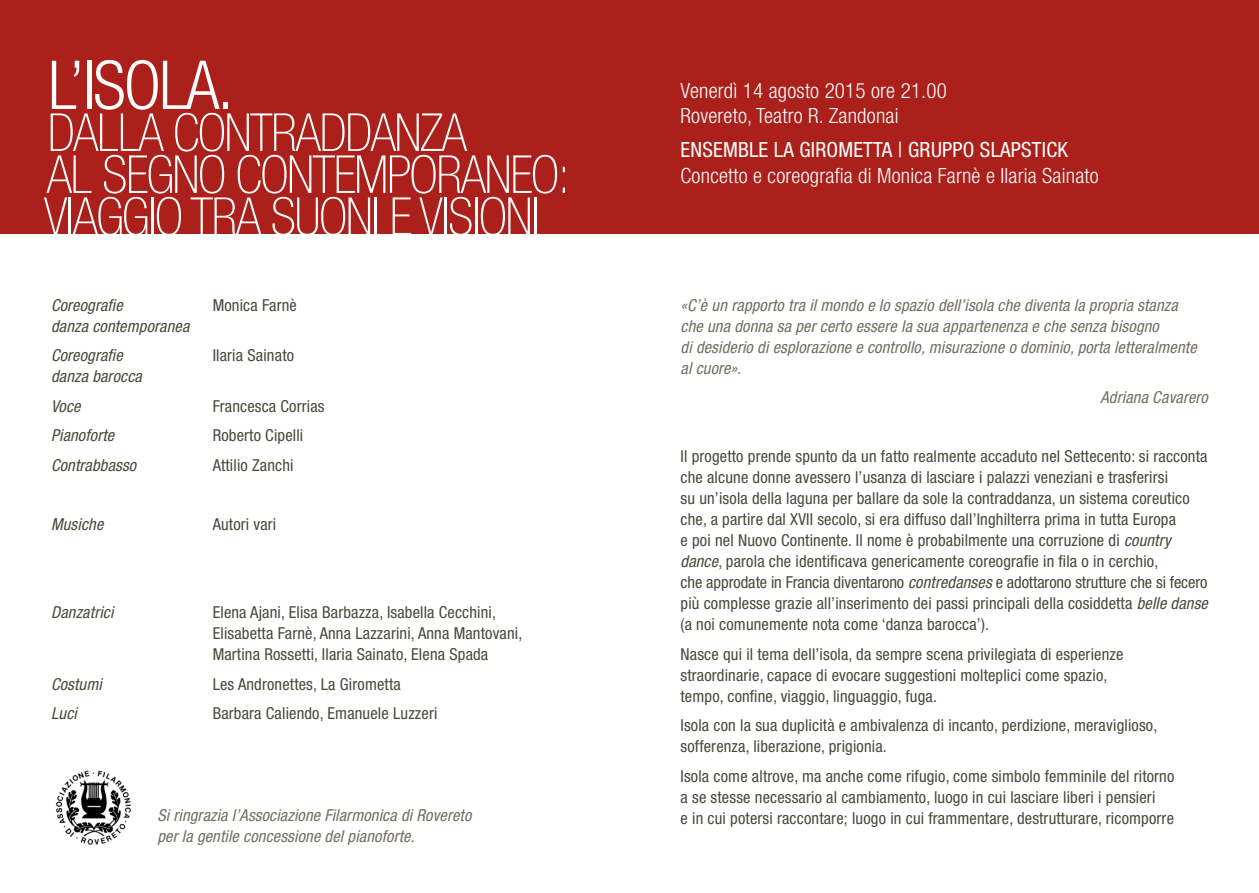
<style>
.page{position:relative;width:1259px;height:893px;background:#fff}
.page>*{position:absolute;margin:0;border:0;box-sizing:border-box;transform-origin:0 0}
.t1{font:300 condensed 67.5px "Helvetica Neue";letter-spacing:-.03em;color:#fff}
.t2{font:100 condensed 52.5px/42px "Helvetica Neue";letter-spacing:-.03em;color:#fff}
.t3{font:300 condensed 21px/25.5px "Helvetica Neue";letter-spacing:.01em;color:#fff}
.t4{font:condensed 16.5px/21px "Helvetica Neue";letter-spacing:.01em;color:#494a3d}
.t5{font:italic condensed 16.5px/21px "Helvetica Neue";letter-spacing:.01em;color:#716f64}
.t6{font:italic condensed 16.5px/21px "Helvetica Neue";letter-spacing:.01em;color:#494a3d}
.s1{font-weight:400}
.s2{font-style:italic}
</style>
<div class="page">
<div style="left:0;top:0;width:1259px;height:234px;background:#ab201a"></div>
<img style="left:55px;top:770px;width:77px;height:75px">
<p class="t1" style="left:48px;top:46px;width:187px">L’ISOLA.</p>
<p class="t2" style="left:44px;top:111px;width:528px">DALLA CONTRADDANZA<br>AL SEGNO CONTEMPORANEO:<br>VIAGGIO TRA SUONI E VISIONI</p>
<p class="t6" style="left:51px;top:294px;width:140px">Coreografie<br>danza contemporanea</p>
<p class="t6" style="left:51px;top:345px;width:92px">Coreografie danza barocca</p>
<p class="t6" style="left:51px;top:395px;width:31px">Voce</p>
<p class="t6" style="left:51px;top:425px;width:65px">Pianoforte</p>
<p class="t6" style="left:51px;top:454px;width:87px">Contrabbasso</p>
<p class="t6" style="left:51px;top:513px;width:54px">Musiche</p>
<p class="t4" style="left:213px;top:294px;width:86px">Monica Farnè</p>
<p class="t4" style="left:213px;top:345px;width:83px">Ilaria Sainato</p>
<p class="t4" style="left:213px;top:395px;width:113px">Francesca Corrias</p>
<p class="t4" style="left:213px;top:425px;width:92px">Roberto Cipelli</p>
<p class="t4" style="left:213px;top:454px;width:82px">Attilio Zanchi</p>
<p class="t4" style="left:213px;top:513px;width:65px">Autori vari</p>
<p class="t6" style="left:51px;top:602px;width:64px">Danzatrici</p>
<p class="t6" style="left:51px;top:673px;width:52px">Costumi</p>
<p class="t6" style="left:51px;top:703px;width:27px">Luci</p>
<p class="t4" style="left:213px;top:602px;width:311px">Elena Ajani, Elisa Barbazza, Isabella Cecchini,<br>Elisabetta Farnè, Anna Lazzarini, Anna Mantovani,<br>Martina Rossetti, Ilaria Sainato, Elena Spada</p>
<p class="t4" style="left:213px;top:673px;width:190px">Les Andronettes, La Girometta</p>
<p class="t4" style="left:213px;top:703px;width:226px">Barbara Caliendo, Emanuele Luzzeri</p>
<p class="t5" style="left:157px;top:804px;width:315px">Si ringrazia l’Associazione Filarmonica di Rovereto per la gentile concessione del pianoforte.</p>
<p class="t3" style="left:680px;top:77px;width:268px">Venerdì 14 agosto 2015 ore 21.00<br>Rovereto, Teatro R. Zandonai</p>
<p class="t3" style="left:680px;top:137px;width:420px"><span class="s1">ENSEMBLE LA GIROMETTA | GRUPPO SLAPSTICK<br></span>Concetto e coreografia di Monica Farnè e Ilaria Sainato</p>
<p class="t5" style="left:680px;top:294px;width:518px">«C’è un rapporto tra il mondo e lo spazio dell’isola che diventa la propria stanza che una donna sa per certo essere la sua appartenenza e che senza bisogno<br>di desiderio di esplorazione e controllo, misurazione o dominio, porta letteralmente al cuore».</p>
<p class="t5" style="left:1100px;top:387px;width:109px">Adriana Cavarero</p>
<p class="t4" style="left:680px;top:446px;width:529px">Il progetto prende spunto da un fatto realmente accaduto nel Settecento: si racconta che alcune donne avessero l’usanza di lasciare i palazzi veneziani e trasferirsi<br>su un’isola della laguna per ballare da sole la contraddanza, un sistema coreutico che, a partire dal XVII secolo, si era diffuso dall’Inghilterra prima in tutta Europa<br>e poi nel Nuovo Continente. Il nome è probabilmente una corruzione di <span class="s2">country dance</span>, parola che identificava genericamente coreografie in fila o in cerchio,<br>che approdate in Francia diventarono <span class="s2">contredanses</span> e adottarono strutture che si fecero più complesse grazie all’inserimento dei passi principali della cosiddetta <span class="s2">belle danse </span>(a noi comunemente nota come ‘danza barocca’).</p>
<p class="t4" style="left:680px;top:643px;width:444px">Nasce qui il tema dell’isola, da sempre scena privilegiata di esperienze straordinarie, capace di evocare suggestioni molteplici come spazio, tempo, confine, viaggio, linguaggio, fuga.</p>
<p class="t4" style="left:680px;top:715px;width:478px">Isola con la sua duplicità e ambivalenza di incanto, perdizione, meraviglioso, sofferenza, liberazione, prigionia.</p>
<p class="t4" style="left:680px;top:765px;width:495px">Isola come altrove, ma anche come rifugio, come simbolo femminile del ritorno a se stesse necessario al cambiamento, luogo in cui lasciare liberi i pensieri<br>e in cui potersi raccontare; luogo in cui frammentare, destrutturare, ricomporre</p>
</div>
